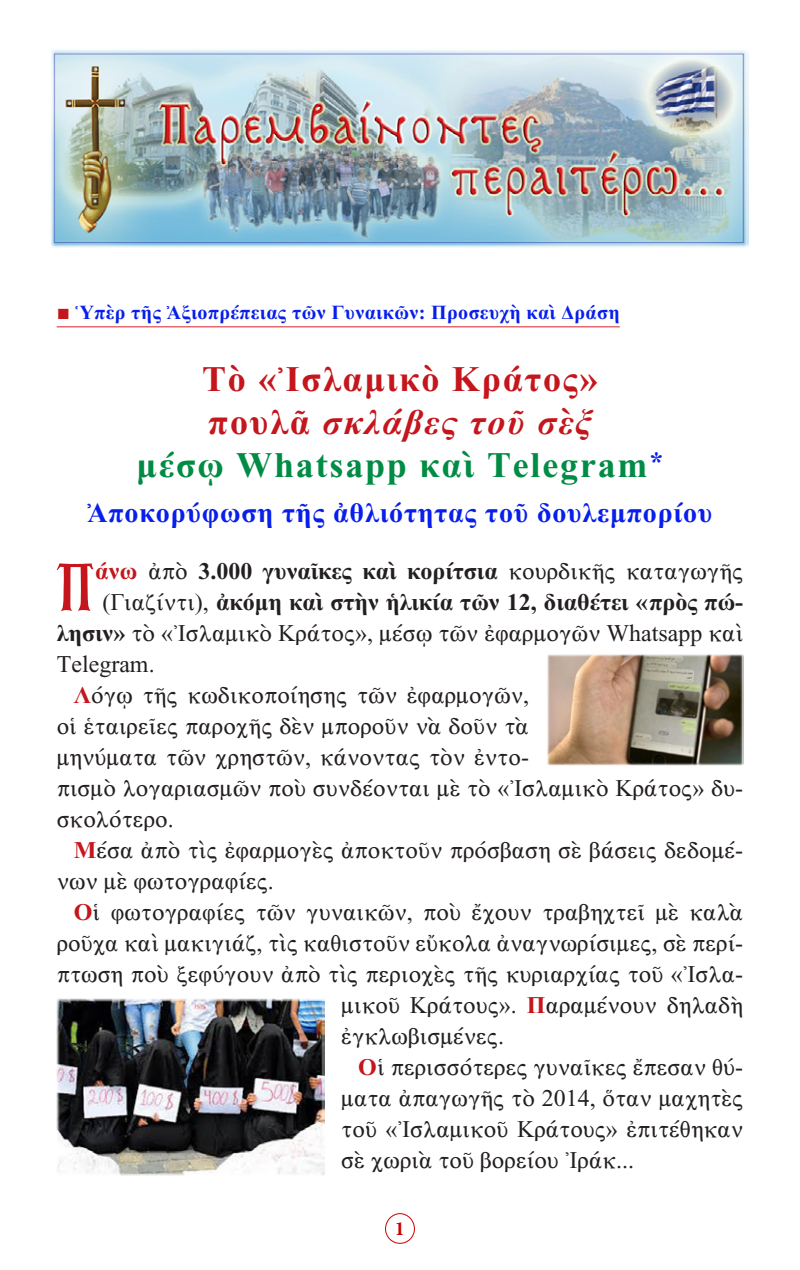
<style>
.page{position:relative;width:800px;height:1270px;background:#fff}
.page>*{position:absolute;margin:0;border:0;box-sizing:border-box;transform-origin:0 0}
.t1{font:68px "BYZIMAK";color:#c4161c}
.t2{font:36px "CTOS New Times Bold Test 1";letter-spacing:.05em;color:#008c44}
.t3{font:36px "CTOS New Times Bold Test 1";letter-spacing:.05em;color:#c4161c}
.t4{font:36px "CTOS New Times Bold Italic Test 1";letter-spacing:.05em;color:#c4161c}
.t5{font:28px "CTOS New Times Bold Test 1";letter-spacing:.03em;color:#071eec}
.t6{font:24px/31px "CTOS New Times Roman Test 1";color:#231f20;text-align:justify}
.t7{font:24px "CTOS New Times Bold Test 1";color:#231f20}
.t8{font:20px "CTOS New Times Bold Test 1";letter-spacing:.02em;color:#071eec}
.t9{font:700 20px "Minion Pro";color:#c80000}
.s1{font-size:22px;color:#c4161c}
.s2{font-family:"CTOS New Times Bold Test 1"}
.s3{color:#c4161c}
.s4{font-family:"CTOS New Times Roman Test 1"}
.s5{font-family:"CTOS New Times Bold Test 1";color:#c4161c}
</style>
<div class="page">
<div style="left:385px;top:1213px;width:30px;height:31px;border:1px solid #c80000;border-radius:50%"></div>
<img style="left:51px;top:50px;width:697px;height:197px">
<hr style="left:57px;top:326px;width:563px;height:1px;background:#d1232a">
<img style="left:57px;top:998px;width:267px;height:177px">
<img style="left:547px;top:654px;width:196px;height:112px">
<p class="t8" style="left:57px;top:301px;width:565px"><span class="s1">■</span> Ὑπὲρ τῆς Ἀξιοπρέπειας τῶν Γυναικῶν: Προσευχὴ καὶ Δράση</p>
<p class="t3" style="left:202px;top:359px;width:397px">Tὸ «Ἰσλαμικὸ Κράτος»</p>
<p class="t4" style="left:209px;top:403px;width:384px"><span class="s2">πουλᾶ</span> σκλάβες τοῦ σὲξ</p>
<p class="t2" style="left:137px;top:445px;width:528px">μέσῳ Whatsapp καὶ Telegram<sup>*</sup></p>
<p class="t5" style="left:87px;top:497px;width:626px">Ἀποκορύφωση τῆς ἀθλιότητας τοῦ δουλεμπορίου</p>
<p class="t1" style="left:56px;top:546px;width:40px">Π</p>
<p class="t7" style="left:95px;top:558px;width:649px"><span class="s3">άνω</span> <span class="s4">ἀπὸ</span> 3.000 γυναῖκες καὶ κορίτσια <span class="s4">κουρδικῆς καταγωγῆς</span></p>
<p class="t6" style="left:57px;top:587px;width:688px;text-indent:46px">(Γιαζίντι), <span class="s2">ἀκόμη καὶ στὴν ἡλικία τῶν 12, διαθέτει «πρὸς πώ&shy;λησιν»</span> τὸ «Ἰσλαμικὸ Κράτος», μέσῳ τῶν ἐφαρμογῶν Whatsapp καὶ Telegram.</p>
<p class="t6" style="left:57px;top:680px;width:688px;text-align:left;text-indent:17px"><span class="s5">Λ</span>όγῳ τῆς κωδικοποίησης τῶν ἐφαρμογῶν,<br>οἱ ἑταιρεῖες παροχῆς δὲν μποροῦν νὰ δοῦν τὰ<br>μηνύματα τῶν χρηστῶν, κάνοντας τὸν ἐντο-<br>πισμὸ λογαριασμῶν ποὺ συνδέονται μὲ τὸ «Ἰσλαμικὸ Κράτος» δυ&shy;σκολότερο.</p>
<p class="t6" style="left:57px;top:835px;width:688px;text-indent:17px"><span class="s5">Μ</span>έσα ἀπὸ τὶς ἐφαρμογὲς ἀποκτοῦν πρόσβαση σὲ βάσεις δεδομέ&shy;νων μὲ φωτογραφίες.</p>
<p class="t6" style="left:74px;top:897px;width:671px"><span class="s5">Ο</span>ἱ φωτογραφίες τῶν γυναικῶν, ποὺ ἔχουν τραβηχτεῖ μὲ καλὰ</p>
<p class="t6" style="left:57px;top:928px;width:688px">ροῦχα καὶ μακιγιάζ, τὶς καθιστοῦν εὔκολα ἀναγνωρίσιμες, σὲ περί-</p>
<p class="t6" style="left:57px;top:959px;width:688px">πτωση ποὺ ξεφύγουν ἀπὸ τὶς περιοχὲς τῆς κυριαρχίας τοῦ «Ἰσλα-</p>
<p class="t6" style="left:341px;top:990px;width:403px">μικοῦ Κράτους». <span class="s5">Π</span>αραμένουν δηλαδὴ</p>
<p class="t6" style="left:341px;top:1021px;width:164px">ἐγκλωβισμένες.</p>
<p class="t6" style="left:341px;top:1052px;width:403px;text-indent:17px"><span class="s5">Ο</span>ἱ περισσότερες γυναῖκες ἔπεσαν θύ&shy;ματα ἀπαγωγῆς τὸ 2014, ὅταν μαχητὲς τοῦ «Ἰσλαμικοῦ Κράτους» ἐπιτέθηκαν σὲ χωριὰ τοῦ βορείου Ἰράκ...</p>
<p class="t9" style="left:395px;top:1215px;width:11px">1</p>
</div>
